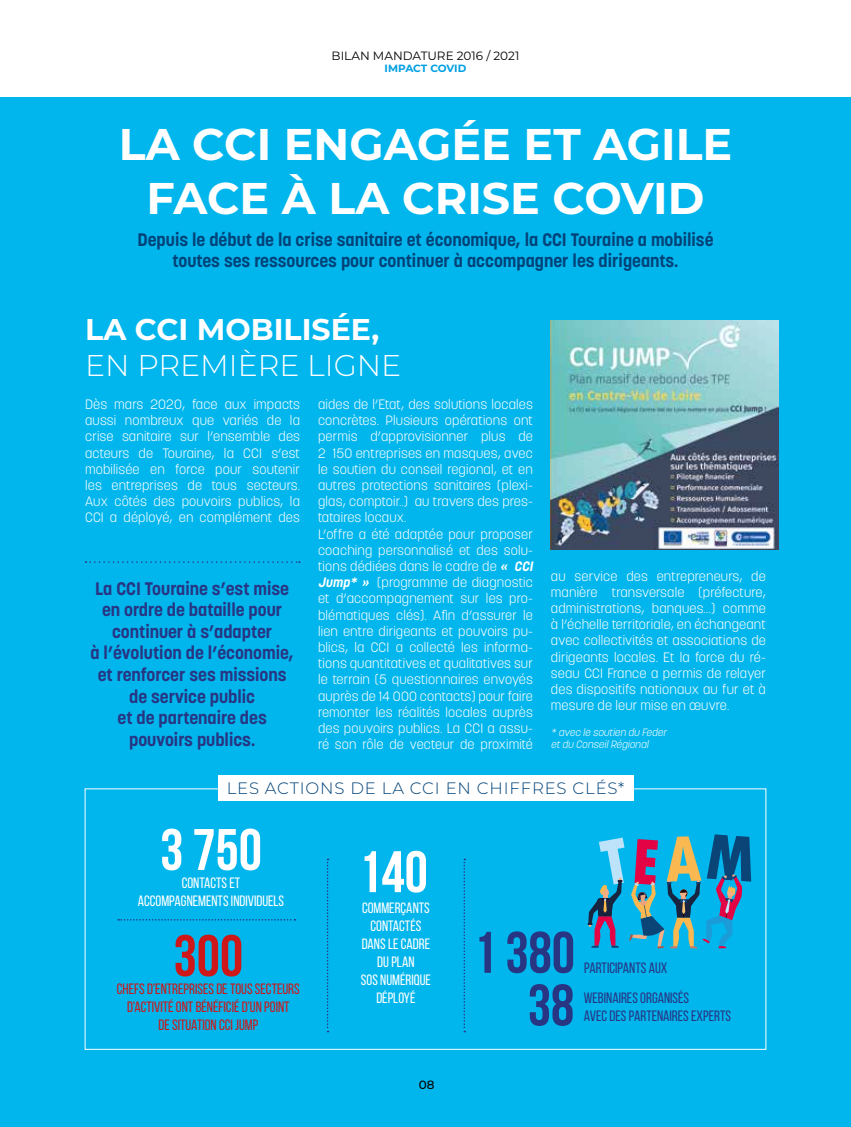
<style>
.page{position:relative;width:851px;height:1127px;background:#fff}
.page>*{position:absolute;margin:0;border:0;box-sizing:border-box;transform-origin:0 0}
.t1{font:700 58.5px "Bebas Neue";color:#fff}
.t2{font:700 58.5px "Bebas Neue";color:#283583}
.t3{font:700 58.5px "Bebas Neue";color:#cd1719}
.t4{font:700 44.4px/53.2px "Montserrat";color:#fff;text-align:center}
.t5{font:700 30px "Montserrat";color:#fff}
.t6{font:300 30px "Montserrat";color:#fff}
.t7{font:700 18px/21.6px "Korolev";color:#283583;text-align:center}
.t8{font:700 18px/21.6px "Korolev";color:#004379;text-align:center}
.t9{font:300 16.5px "Montserrat";letter-spacing:.05em;color:#004379}
.t10{font:15px/18px "Bebas Neue";color:#fff;text-align:center}
.t11{font:15px/18px "Bebas Neue";color:#cd1719;text-align:center}
.t12{font:15px/18px "Bebas Neue";color:#283583}
.t13{font:300 13.5px/16.2px "Korolev";letter-spacing:.01em;color:#fff;text-align:justify}
.t14{font:12px "Montserrat";color:#000}
.t15{font:500 12px "Montserrat";color:#000}
.t16{font:italic 300 10.5px/12.6px "Korolev";color:#fff}
.t17{font:700 10.5px "Montserrat";letter-spacing:-.01em;color:#009fe3}
.s1{font-weight:700;font-style:italic}
</style>
<div class="page">
<div style="left:0;top:98px;width:850px;height:1029px;background:#00b6ed"></div>
<svg style="left:118px;top:919px;width:177px;height:1px"></svg>
<svg style="left:463px;top:858px;width:2px;height:174px"></svg>
<svg style="left:327px;top:858px;width:1px;height:174px"></svg>
<div style="left:218px;top:775px;width:415px;height:26px;background:#fff"></div>
<svg style="left:85px;top:561px;width:215px;height:2px"></svg>
<img style="left:551px;top:320px;width:227px;height:229px">
<svg style="left:587px;top:834px;width:164px;height:114px"></svg>
<p class="t14" style="left:331px;top:47px;width:189px">BILAN MANDATURE 2016 / 2021</p>
<p class="t17" style="left:384px;top:61px;width:83px">IMPACT COVID</p>
<h2 class="t4" style="left:119px;top:116px;width:615px">LA CCI ENGAGÉE ET AGILE<br>FACE À LA CRISE COVID</h2>
<h3 class="t8" style="left:137px;top:229px;width:577px">Depuis le début de la crise sanitaire et économique, la CCI Touraine a mobilisé toutes ses ressources pour continuer à accompagner les dirigeants.</h3>
<h3 class="t5" style="left:85px;top:308px;width:295px">LA CCI MOBILISÉE,</h3>
<h3 class="t6" style="left:85px;top:345px;width:318px">EN PREMIÈRE LIGNE</h3>
<p class="t13" style="left:85px;top:396px;width:216px">Dès mars 2020, face aux impacts aussi nombreux que variés de la crise sanitaire sur l’ensemble des acteurs de Touraine, la CCI s’est mobilisée en force pour soutenir les entreprises de tous secteurs.<br>Aux côtés des pouvoirs publics, la CCI a déployé, en complément des</p>
<p class="t13" style="left:318px;top:396px;width:219px;text-align:left">aides de l’Etat, des solutions locales concrètes. Plusieurs opérations ont permis d’approvisionner plus de 2 150 entreprises en masques, avec le soutien du conseil regional, et en autres protections sanitaires (plexi&shy;glas, comptoir..) au travers des pres&shy;tataires locaux.<br>L’offre a été adaptée pour proposer coaching personnalisé et des solu&shy;tions dédiées dans le cadre de <span class="s1">« CCI Jump* »</span> (programme de diagnostic et d’accompagnement sur les pro&shy;blématiques clés). Afin d’assurer le lien entre dirigeants et pouvoirs pu&shy;blics, la CCI a collecté les informa&shy;tions quantitatives et qualitatives sur le terrain (5 questionnaires envoyés auprès de 14 000 contacts) pour faire remonter les réalités locales auprès des pouvoirs publics. La CCI a assu&shy;ré son rôle de vecteur de proximité</p>
<h3 class="t7" style="left:90px;top:577px;width:205px">La CCI Touraine s’est mise en ordre de bataille pour continuer à s’adapter<br>à l’évolution de l’économie, et renforcer ses missions de service public<br>et de partenaire des pouvoirs publics.</h3>
<p class="t13" style="left:551px;top:568px;width:216px">au service des entrepreneurs, de manière transversale (préfecture, administrations, banques…) comme à l’échelle territoriale, en échangeant avec collectivités et associations de dirigeants locales. Et la force du ré&shy;seau CCI France a permis de relayer des dispositifs nationaux au fur et à mesure de leur mise en œuvre.</p>
<p class="t16" style="left:551px;top:725px;width:119px">* avec le soutien du Feder etdu ConseilRégional</p>
<p class="t9" style="left:227px;top:776px;width:399px">LES ACTIONS DE LA CCI EN CHIFFRES CLÉS*</p>
<h1 class="t1" style="left:160px;top:818px;width:103px">3 750</h1>
<p class="t10" style="left:138px;top:874px;width:148px">CONTACTS ET<br>ACCOMPAGNEMENTS INDIVIDUELS</p>
<h1 class="t3" style="left:173px;top:924px;width:71px">300</h1>
<p class="t11" style="left:117px;top:980px;width:184px">CHEFS D’ENTREPRISES DE TOUS SECTEURS<br>D’ACTIVITÉ ONT BÉNÉFICIÉ D’UN POINT<br>DE SITUATION CCI JUMP</p>
<h1 class="t1" style="left:358px;top:840px;width:71px">140</h1>
<p class="t10" style="left:361px;top:898px;width:71px">COMMERÇANTS<br>CONTACTÉS<br>DANS LE CADRE<br>DU PLAN<br>SOS NUMÉRIQUE<br>DÉPLOYÉ</p>
<p class="t15" style="left:419px;top:1076px;width:17px">08</p>
<h1 class="t2" style="left:473px;top:920px;width:103px">1 380</h1>
<p class="t12" style="left:584px;top:958px;width:85px">PARTICIPANTS AUX</p>
<h1 class="t2" style="left:527px;top:973px;width:48px">38</h1>
<p class="t12" style="left:583px;top:989px;width:149px">WEBINAIRES ORGANISÉS<br>AVEC DES PARTENAIRES EXPERTS</p>
</div>
